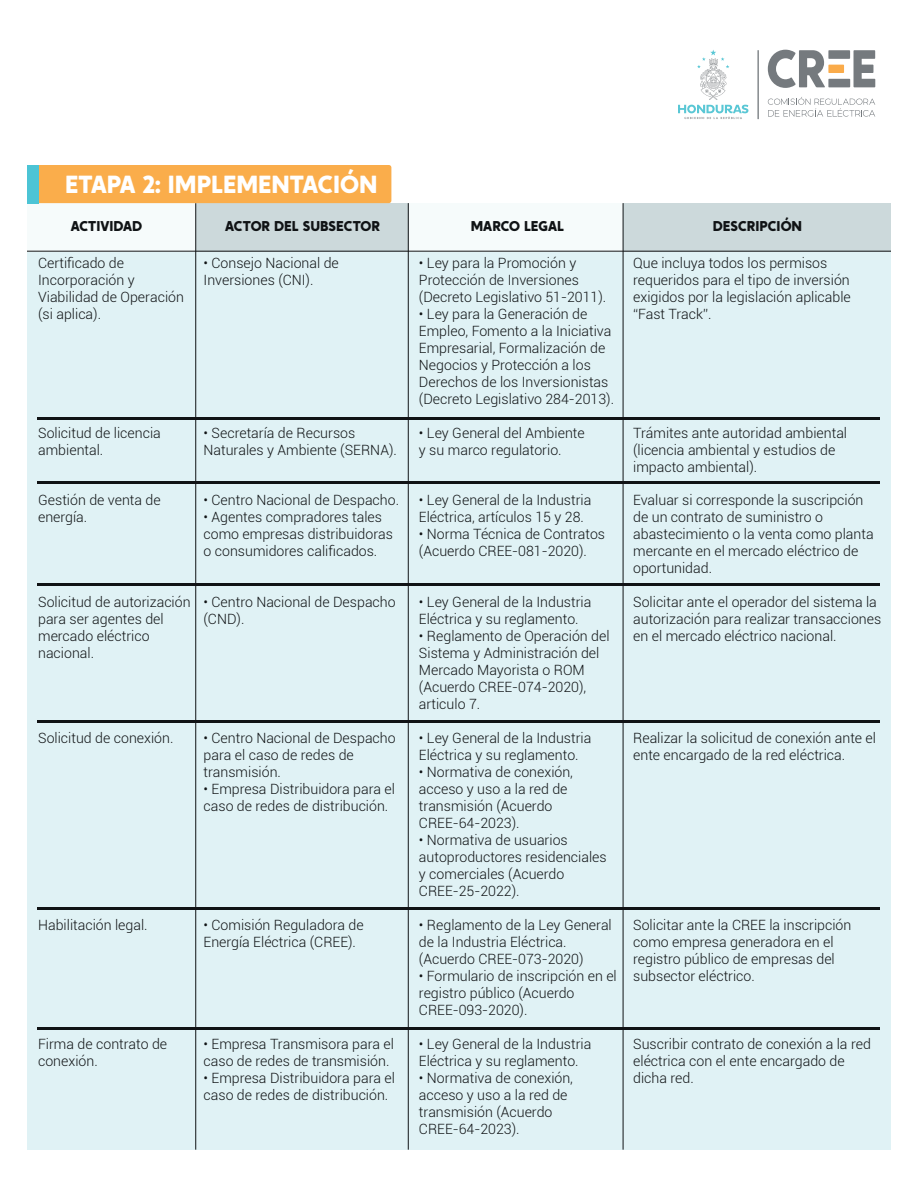
<style>
.page{position:relative;width:918px;height:1188px;background:#fff}
.page>*{position:absolute;margin:0;border:0;box-sizing:border-box;transform-origin:0 0}
.t1{font:800 24.6px "Crossten";color:#fff}
.t2{font:300 14.1px/17px "Roboto";color:#101315}
.t3{font:800 14.1px "Crossten";color:#101315}
</style>
<div class="page">
<hr style="left:757px;top:50px;width:2px;height:69px;background:#757a7e">
<div style="left:828px;top:79px;width:22px;height:8px;background:#757a7e"></div>
<svg style="left:768px;top:50px;width:57px;height:38px"></svg>
<svg style="left:854px;top:50px;width:21px;height:37px"></svg>
<div style="left:828px;top:50px;width:22px;height:9px;background:#757a7e"></div>
<div style="left:828px;top:65px;width:16px;height:8px;background:#faab4a"></div>
<svg style="left:768px;top:97px;width:107px;height:20px"></svg>
<svg style="left:678px;top:50px;width:70px;height:69px"></svg>
<div style="left:27px;top:203px;width:864px;height:947px;background:#e0f2f5"></div>
<div style="left:27px;top:203px;width:169px;height:48px;background:#f6fbfb"></div>
<div style="left:196px;top:203px;width:212px;height:48px;background:#ccd9db"></div>
<div style="left:409px;top:203px;width:217px;height:48px;background:#f6fbfb"></div>
<div style="left:623px;top:203px;width:268px;height:48px;background:#ccd9db"></div>
<hr style="left:38px;top:417px;width:842px;height:3px;background:#101315">
<hr style="left:38px;top:481px;width:842px;height:3px;background:#101315">
<hr style="left:38px;top:583px;width:842px;height:2px;background:#101315">
<hr style="left:38px;top:720px;width:842px;height:2px;background:#101315">
<hr style="left:38px;top:908px;width:842px;height:2px;background:#101315">
<hr style="left:38px;top:1027px;width:842px;height:2px;background:#101315">
<hr style="left:195px;top:203px;width:1px;height:947px;background:#101315">
<hr style="left:408px;top:203px;width:1px;height:947px;background:#101315">
<hr style="left:623px;top:203px;width:1px;height:947px;background:#101315">
<div style="left:39px;top:165px;width:352px;height:38px;background:#faad4b"></div>
<hr style="left:27px;top:251px;width:864px;height:1px;background:#101315">
<div style="left:27px;top:165px;width:12px;height:38px;background:#4cc4d5"></div>
<h1 class="t1" style="left:65px;top:168px;width:314px">ETAPA 2: IMPLEMENTACIÓN</h1>
<p class="t3" style="left:71px;top:217px;width:73px">ACTIVIDAD</p>
<p class="t3" style="left:225px;top:217px;width:156px">ACTOR DEL SUBSECTOR</p>
<p class="t3" style="left:471px;top:217px;width:95px">MARCO LEGAL</p>
<p class="t3" style="left:713px;top:217px;width:91px">DESCRIPCIÓN</p>
<p class="t2" style="left:38px;top:254px;width:147px">Certificado de<br>Incorporación y<br>Viabilidad de Operación (si aplica).</p>
<p class="t2" style="left:204px;top:254px;width:137px">• Consejo Nacional de<br>Inversiones (CNI).</p>
<p class="t2" style="left:38px;top:424px;width:124px">Solicitud de licencia ambiental.</p>
<p class="t2" style="left:38px;top:492px;width:124px">Gestión de venta de energía.</p>
<p class="t2" style="left:204px;top:424px;width:195px">• Secretaría de Recursos<br>Naturales y Ambiente (SERNA).</p>
<p class="t2" style="left:204px;top:492px;width:197px">• Centro Nacional de Despacho.</p>
<p class="t2" style="left:204px;top:509px;width:191px">• Agentes compradores tales como empresas distribuidoras o consumidores calificados.</p>
<p class="t2" style="left:38px;top:593px;width:154px">Solicitud de autorización para ser agentes del mercado eléctrico nacional.</p>
<p class="t2" style="left:204px;top:593px;width:194px">• Centro Nacional de Despacho (CND).</p>
<p class="t2" style="left:38px;top:729px;width:137px">Solicitud de conexión.</p>
<p class="t2" style="left:204px;top:729px;width:194px">• Centro Nacional de Despacho para el caso de redes de transmisión.</p>
<p class="t2" style="left:204px;top:780px;width:193px">• Empresa Distribuidora para el caso de redes de distribución.</p>
<p class="t2" style="left:38px;top:916px;width:111px">Habilitación legal.</p>
<p class="t2" style="left:38px;top:1035px;width:131px">Firma de contrato de conexión.</p>
<p class="t2" style="left:204px;top:916px;width:162px">• Comisión Reguladora de<br>Energía Eléctrica (CREE).</p>
<p class="t2" style="left:204px;top:1035px;width:192px">• Empresa Transmisora para el caso de redes de transmisión.</p>
<p class="t2" style="left:204px;top:1069px;width:193px">• Empresa Distribuidora para el caso de redes de distribución.</p>
<p class="t2" style="left:419px;top:254px;width:189px">• Ley para la Promoción y<br>Protección de Inversiones (Decreto Legislativo 51-2011).</p>
<p class="t2" style="left:419px;top:305px;width:197px">• Ley para la Generación de<br>Empleo, Fomento a la Iniciativa<br>Empresarial, Formalización de<br>Negocios y Protección a los<br>Derechos de los Inversionistas (Decreto Legislativo 284-2013).</p>
<p class="t2" style="left:419px;top:424px;width:167px">• Ley General del Ambiente y su marco regulatorio.</p>
<p class="t2" style="left:419px;top:492px;width:174px">• Ley General de la Industria<br>Eléctrica, artículos 15 y 28.</p>
<p class="t2" style="left:419px;top:526px;width:188px">• Norma Técnica de Contratos (Acuerdo CREE-081-2020).</p>
<p class="t2" style="left:419px;top:593px;width:174px">• Ley General de la Industria<br>Eléctrica y su reglamento.</p>
<p class="t2" style="left:419px;top:627px;width:192px">• Reglamento de Operación del<br>Sistema y Administración del<br>Mercado Mayorista o ROM (Acuerdo CREE-074-2020), articulo 7.</p>
<p class="t2" style="left:419px;top:729px;width:174px">• Ley General de la Industria<br>Eléctrica y su reglamento.</p>
<p class="t2" style="left:419px;top:763px;width:156px">• Normativa de conexión, acceso y uso a la red de transmisión (Acuerdo<br>CREE-64-2023).</p>
<p class="t2" style="left:419px;top:831px;width:189px">• Normativa de usuarios autoproductores residenciales y comerciales (Acuerdo<br>CREE-25-2022).</p>
<p class="t2" style="left:419px;top:916px;width:194px">• Reglamento de la Ley General de la Industria Eléctrica. (Acuerdo CREE-073-2020)</p>
<p class="t2" style="left:419px;top:967px;width:199px">• Formulario de inscripción en el registro público (Acuerdo<br>CREE-093-2020).</p>
<p class="t2" style="left:419px;top:1035px;width:174px">• Ley General de la Industria<br>Eléctrica y su reglamento.</p>
<p class="t2" style="left:419px;top:1069px;width:156px">• Normativa de conexión, acceso y uso a la red de transmisión (Acuerdo<br>CREE-64-2023).</p>
<p class="t2" style="left:633px;top:254px;width:219px">Que incluya todos los permisos requeridos para el tipo de inversión exigidos por la legislación aplicable “Fast Track”.</p>
<p class="t2" style="left:633px;top:424px;width:215px">Trámites ante autoridad ambiental (licencia ambiental y estudios de impacto ambiental).</p>
<p class="t2" style="left:633px;top:492px;width:242px">Evaluar si corresponde la suscripción de un contrato de suministro o abastecimiento o la venta como planta mercante en el mercado eléctrico de oportunidad.</p>
<p class="t2" style="left:633px;top:593px;width:250px">Solicitar ante el operador del sistema la autorización para realizar transacciones en el mercado eléctrico nacional.</p>
<p class="t2" style="left:633px;top:729px;width:244px">Realizar la solicitud de conexión ante el ente encargado de la red eléctrica.</p>
<p class="t2" style="left:633px;top:916px;width:220px">Solicitar ante la CREE la inscripción como empresa generadora en el registro público de empresas del subsector eléctrico.</p>
<p class="t2" style="left:633px;top:1035px;width:239px">Suscribir contrato de conexión a la red eléctrica con el ente encargado de dicha red.</p>
</div>
